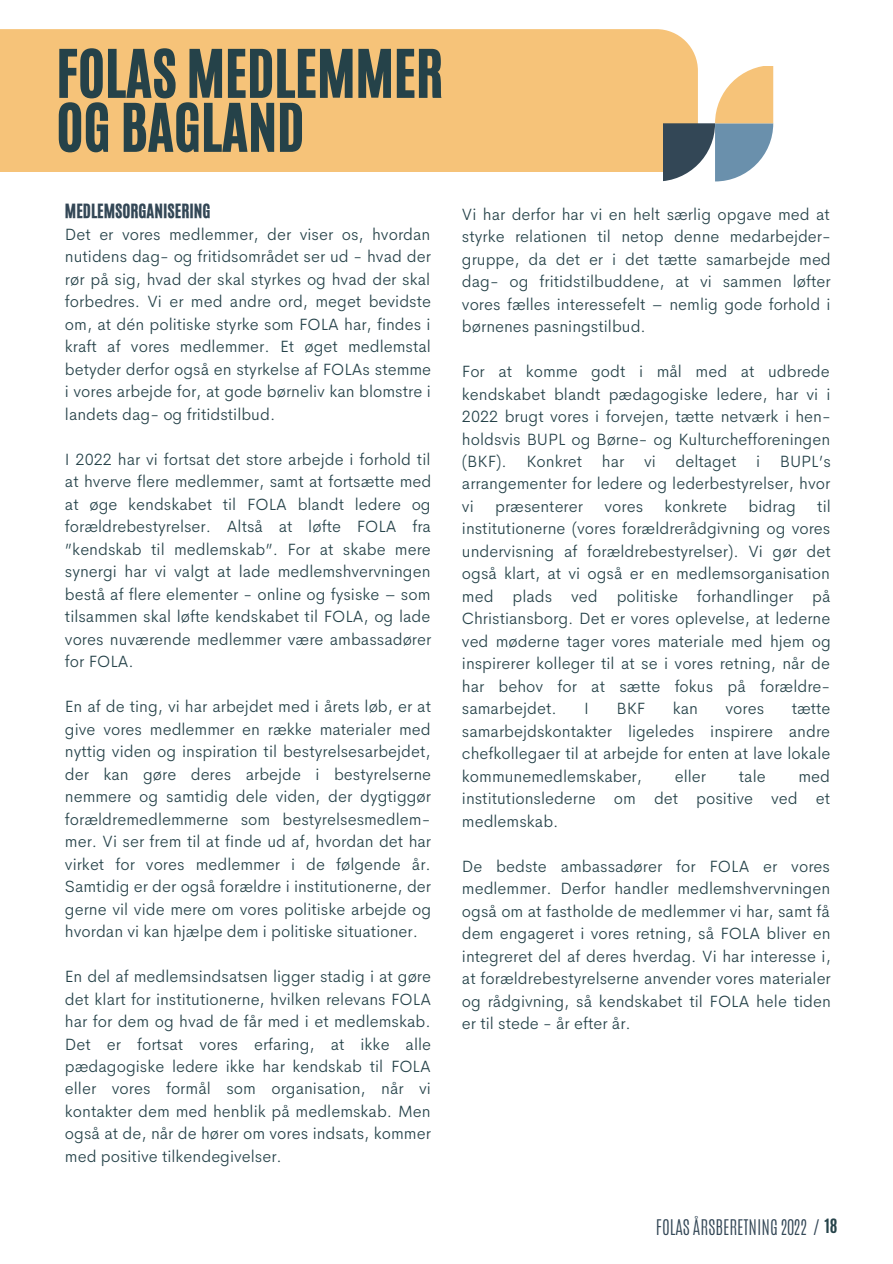
<style>
.page{position:relative;width:893px;height:1264px;background:#fff}
.page>*{position:absolute;margin:0;border:0;box-sizing:border-box;transform-origin:0 0}
.t1{font:55.5px/54px "CA Generated";color:#254249}
.t2{font:300 18px "Antonio";color:#334756}
.t3{font:300 16.5px/22.5px "Cerebri Sans";color:#254249;text-align:justify}
.t4{font:16.5px "CA Generated";color:#334756}
.s1{font-weight:700;font-size:16.5px;color:#254249}
</style>
<div class="page">
<div style="left:0;top:29px;width:697px;height:142px;background:#f6c379"></div>
<svg style="left:663px;top:67px;width:110px;height:114px"></svg>
<h1 class="t1" style="left:56px;top:47px;width:388px">FOLAS MEDLEMMER<br>OG BAGLAND</h1>
<p class="t4" style="left:65px;top:199px;width:147px">MEDLEMSORGANISERING</p>
<p class="t3" style="left:65px;top:223px;width:368px">Det er vores medlemmer, der viser os, hvordan nutidens dag- og fritidsområdet ser ud - hvad der rør på sig, hvad der skal styrkes og hvad der skal forbedres. Vi er med andre ord, meget bevidste om, at dén politiske styrke som FOLA har, findes i kraft af vores medlemmer. Et øget medlemstal betyder derfor også en styrkelse af FOLAs stemme i vores arbejde for, at gode børneliv kan blomstre i landets dag- og fritidstilbud.</p>
<p class="t3" style="left:65px;top:447px;width:368px">I 2022 har vi fortsat det store arbejde i forhold til at hverve flere medlemmer, samt at fortsætte med at øge kendskabet til FOLA blandt ledere og forældrebestyrelser. Altså at løfte FOLA fra ”kendskab til medlemskab”. For at skabe mere synergi har vi valgt at lade medlemshvervningen bestå af flere elementer - online og fysiske – som tilsammen skal løfte kendskabet til FOLA, og lade vores nuværende medlemmer være ambassadører for FOLA.</p>
<p class="t3" style="left:65px;top:695px;width:368px">En af de ting, vi har arbejdet med i årets løb, er at give vores medlemmer en række materialer med nyttig viden og inspiration til bestyrelsesarbejdet, der kan gøre deres arbejde i bestyrelserne nemmere og samtidig dele viden, der dygtiggør forældremedlemmerne som bestyrelsesmedlem&shy;mer. Vi ser frem til at finde ud af, hvordan det har virket for vores medlemmer i de følgende år.<br>Samtidig er der også forældre i institutionerne, der gerne vil vide mere om vores politiske arbejde og hvordan vi kan hjælpe dem i politiske situationer.</p>
<p class="t3" style="left:65px;top:965px;width:367px">En del af medlemsindsatsen ligger stadig i at gøre det klart for institutionerne, hvilken relevans FOLA har for dem og hvad de får med i et medlemskab.<br>Det er fortsat vores erfaring, at ikke alle pædagogiske ledere ikke har kendskab til FOLA eller vores formål som organisation, når vi kontakter dem med henblik på medlemskab. Men også at de, når de hører om vores indsats, kommer med positive tilkendegivelser.</p>
<p class="t3" style="left:462px;top:202px;width:370px">Vi har derfor har vi en helt særlig opgave med at styrke relationen til netop denne medarbejder&shy;gruppe, da det er i det tætte samarbejde med dag- og fritidstilbuddene, at vi sammen løfter vores fælles interessefelt – nemlig gode forhold i børnenes pasningstilbud.</p>
<p class="t3" style="left:462px;top:360px;width:370px">For at komme godt i mål med at udbrede kendskabet blandt pædagogiske ledere, har vi i 2022 brugt vores i forvejen, tætte netværk i hen&shy;holdsvis BUPL og Børne- og Kulturchefforeningen (BKF). Konkret har vi deltaget i BUPL’s arrangementer for ledere og lederbestyrelser, hvor vi</p>
<p class="t3" style="left:462px;top:495px;width:370px;text-indent:355px">til institutionerne (vores forældrerådgivning og vores undervisning af forældrebestyrelser). Vi gør det også klart, at vi også er en medlemsorganisation med plads ved politiske forhandlinger på Christiansborg. Det er vores oplevelse, at lederne ved møderne tager vores materiale med hjem og inspirerer kolleger til at se i vores retning, når de har behov for at sætte fokus på forældre&shy;samarbejdet.</p>
<p class="t3" style="left:495px;top:495px;width:89px">præsenterer</p>
<p class="t3" style="left:604px;top:495px;width:40px">vores</p>
<p class="t3" style="left:664px;top:495px;width:64px">konkrete</p>
<p class="t3" style="left:748px;top:495px;width:49px">bidrag</p>
<p class="t3" style="left:584px;top:697px;width:6px">I</p>
<p class="t3" style="left:616px;top:697px;width:30px">BKF</p>
<p class="t3" style="left:672px;top:697px;width:27px">kan</p>
<p class="t3" style="left:725px;top:697px;width:40px">vores</p>
<p class="t3" style="left:462px;top:697px;width:370px;text-indent:330px">tætte samarbejdskontakter ligeledes inspirere andre chefkollegaer til at arbejde for enten at lave lokale kommunemedlemskaber,</p>
<p class="t3" style="left:462px;top:764px;width:370px;text-indent:336px">med institutionslederne om det positive ved et medlemskab.</p>
<p class="t3" style="left:462px;top:854px;width:370px">De bedste ambassadører for FOLA er vores medlemmer. Derfor handler medlemshvervningen også om at fastholde de medlemmer vi har, samt få dem engageret i vores retning, så FOLA bliver en integreret del af deres hverdag. Vi har interesse i, at forældrebestyrelserne anvender vores materialer og rådgivning, så kendskabet til FOLA hele tiden er til stede - år efter år.</p>
<p class="t3" style="left:674px;top:764px;width:33px">eller</p>
<p class="t3" style="left:738px;top:764px;width:28px">tale</p>
<p class="t2" style="left:656px;top:1214px;width:183px">FOLAS ÅRSBERETNING 2022 / <span class="s1">18</span></p>
</div>
